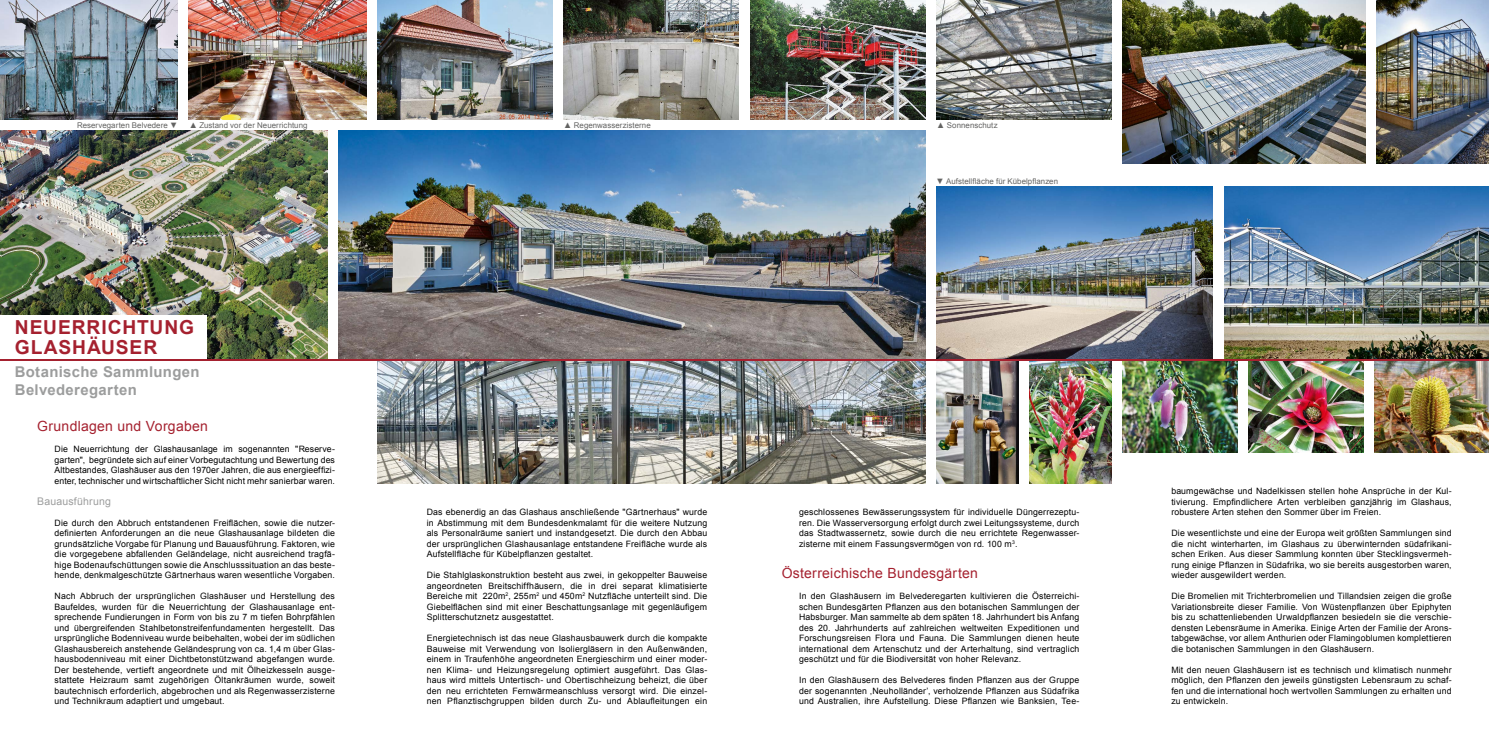
<style>
.page{position:relative;width:1489px;height:745px;background:#fff}
.page>*{position:absolute;margin:0;border:0;box-sizing:border-box;transform-origin:0 0}
.t1{font:700 19.25px "Arial";letter-spacing:.045em;color:#a5212f}
.t2{font:700 14.88px/17.8px "Arial";letter-spacing:.025em;color:#9c9d9d}
.Unterkapitel{font:14px "Arial";letter-spacing:.02em;color:#a5212f}
.Zwischentitel{font:10.5px "Arial";letter-spacing:.02em;color:#9c9d9d}
.Fließtext{font:8.75px/10.5px "Arial";letter-spacing:.015em;color:#000;text-align:justify}
.Bildunterschriften{font:7.88px "Arial";letter-spacing:.005em;color:#636362}
</style>
<div class="page">
<img style="left:1373px;top:360px;width:115px;height:91px">
<img style="left:1122px;top:360px;width:114px;height:91px">
<img style="left:936px;top:186px;width:276px;height:173px">
<img style="left:936px;top:360px;width:82px;height:123px">
<img style="left:1122px;top:0;width:243px;height:164px">
<img style="left:936px;top:0;width:175px;height:119px">
<img style="left:378px;top:360px;width:547px;height:123px">
<img style="left:1029px;top:360px;width:82px;height:123px">
<img style="left:1248px;top:360px;width:114px;height:91px">
<img style="left:339px;top:130px;width:586px;height:229px">
<img style="left:0;top:130px;width:327px;height:229px">
<div style="left:0;top:315px;width:206px;height:44px;background:#fff"></div>
<img style="left:0;top:0;width:178px;height:119px">
<img style="left:750px;top:0;width:175px;height:119px">
<img style="left:564px;top:0;width:175px;height:119px">
<img style="left:189px;top:0;width:177px;height:119px">
<img style="left:378px;top:0;width:174px;height:119px">
<img style="left:1376px;top:0;width:112px;height:164px">
<img style="left:1224px;top:186px;width:264px;height:173px">
<hr style="left:0;top:359px;width:1488px;height:1px;background:#a5212f">
<p class="Bildunterschriften" style="left:77px;top:120px;width:102px">Reservegarten Belvedere ▼</p>
<p class="Bildunterschriften" style="left:189px;top:120px;width:120px">▲ Zustand vor der Neuerrichtung</p>
<p class="Bildunterschriften" style="left:564px;top:120px;width:88px">▲ Regenwasserzisterne</p>
<p class="Bildunterschriften" style="left:936px;top:120px;width:62px">▲ Sonnenschutz</p>
<p class="t1" style="left:15px;top:314px;width:181px">NEUERRICHTUNG</p>
<p class="t1" style="left:15px;top:334px;width:144px">GLASHÄUSER</p>
<p class="t2" style="left:15px;top:363px;width:186px">Botanische Sammlungen<br>Belvederegarten</p>
<p class="Unterkapitel" style="left:37px;top:416px;width:172px">Grundlagen und Vorgaben</p>
<p class="Fließtext" style="left:55px;top:443px;width:282px">Die Neuerrichtung der Glashausanlage im sogenannten "Reserve&shy;garten", begründete sich auf einer Vorbegutachtung und Bewertung des Altbestandes, Glashäuser aus den 1970er Jahren, die aus energieeffizi&shy;enter, technischer und wirtschaftlicher Sicht nicht mehr sanierbar waren.</p>
<p class="Zwischentitel" style="left:37px;top:493px;width:75px">Bauausführung</p>
<p class="Fließtext" style="left:55px;top:517px;width:282px">Die durch den Abbruch entstandenen Freiflächen, sowie die nutzer&shy;definierten Anforderungen an die neue Glashausanlage bildeten die grundsätzliche Vorgabe für Planung und Bauausführung. Faktoren, wie die vorgegebene abfallenden Geländelage, nicht ausreichend tragfä&shy;hige Bodenaufschüttungen sowie die Anschlusssituation an das beste&shy;hende, denkmalgeschützte Gärtnerhaus waren wesentliche Vorgaben.</p>
<p class="Fließtext" style="left:55px;top:590px;width:282px">Nach Abbruch der ursprünglichen Glashäuser und Herstellung des Baufeldes, wurden für die Neuerrichtung der Glashausanlage ent&shy;sprechende Fundierungen in Form von bis zu 7 m tiefen Bohrpfählen und übergreifenden Stahlbetonstreifenfundamenten hergestellt. Das ursprüngliche Bodenniveau wurde beibehalten, wobei der im südlichen Glashausbereich anstehende Geländesprung von ca. 1,4 m über Glas&shy;hausbodenniveau mit einer Dichtbetonstützwand abgefangen wurde.<br>Der bestehende, vertieft angeordnete und mit Ölheizkesseln ausge&shy;stattete Heizraum samt zugehörigen Öltankräumen wurde, soweit bautechnisch erforderlich, abgebrochen und als Regenwasserzisterne und Technikraum adaptiert und umgebaut.</p>
<p class="Bildunterschriften" style="left:936px;top:176px;width:123px">▼ Aufstellfläche für Kübelpflanzen</p>
<p class="Fließtext" style="left:427px;top:506px;width:282px">Das ebenerdig an das Glashaus anschließende "Gärtnerhaus" wurde in Abstimmung mit dem Bundesdenkmalamt für die weitere Nutzung als Personalräume saniert und instandgesetzt. Die durch den Abbau der ursprünglichen Glashausanlage entstandene Freifläche wurde als Aufstellfläche für Kübelpflanzen gestaltet.</p>
<p class="Fließtext" style="left:427px;top:569px;width:282px">Die Stahlglaskonstruktion besteht aus zwei, in gekoppelter Bauweise angeordneten Breitschiffhäusern, die in drei separat klimatisierte Bereiche mit 220m<sup>2</sup>, 255m<sup>2</sup> und 450m<sup>2</sup> Nutzfläche unterteilt sind. Die Giebelflächen sind mit einer Beschattungsanlage mit gegenläufigem Splitterschutznetz ausgestattet.</p>
<p class="Fließtext" style="left:427px;top:632px;width:282px">Energietechnisch ist das neue Glashausbauwerk durch die kompakte Bauweise mit Verwendung von Isoliergläsern in den Außenwänden, einem in Traufenhöhe angeordneten Energieschirm und einer moder&shy;nen Klima- und Heizungsregelung optimiert ausgeführt. Das Glas&shy;haus wird mittels Untertisch- und Obertischheizung beheizt, die über den neu errichteten Fernwärmeanschluss versorgt wird. Die einzel&shy;nen Pflanztischgruppen bilden durch Zu- und Ablaufleitungen ein</p>
<p class="Fließtext" style="left:799px;top:506px;width:282px">geschlossenes Bewässerungssystem für individuelle Düngerrezeptu&shy;ren. Die Wasserversorgung erfolgt durch zwei Leitungssysteme, durch das Stadtwassernetz, sowie durch die neu errichtete Regenwasser&shy;zisterne mit einem Fassungsvermögen von rd. 100 m<sup>3</sup>.</p>
<p class="Unterkapitel" style="left:781px;top:563px;width:198px">Österreichische Bundesgärten</p>
<p class="Fließtext" style="left:799px;top:590px;width:282px">In den Glashäusern im Belvederegarten kultivieren die Österreichi&shy;schen Bundesgärten Pflanzen aus den botanischen Sammlungen der Habsburger. Man sammelte ab dem späten 18. Jahrhundert bis Anfang des 20. Jahrhunderts auf zahlreichen weltweiten Expeditionen und Forschungsreisen Flora und Fauna. Die Sammlungen dienen heute international dem Artenschutz und der Arterhaltung, sind vertraglich geschützt und für die Biodiversität von hoher Relevanz.</p>
<p class="Fließtext" style="left:799px;top:674px;width:282px">In den Glashäusern des Belvederes finden Pflanzen aus der Gruppe der sogenannten ‚Neuholländer’, verholzende Pflanzen aus Südafrika und Australien, ihre Aufstellung. Diese Pflanzen wie Banksien, Tee-</p>
<p class="Fließtext" style="left:1171px;top:485px;width:282px">baumgewächse und Nadelkissen stellen hohe Ansprüche in der Kul&shy;tivierung. Empfindlichere Arten verbleiben ganzjährig im Glashaus, robustere Arten stehen den Sommer über im Freien.</p>
<p class="Fließtext" style="left:1171px;top:527px;width:282px">Die wesentlichste und eine der Europa weit größten Sammlungen sind die nicht winterharten, im Glashaus zu überwinternden südafrikani&shy;schen Eriken. Aus dieser Sammlung konnten über Stecklingsvermeh&shy;rung einige Pflanzen in Südafrika, wo sie bereits ausgestorben waren, wieder ausgewildert werden.</p>
<p class="Fließtext" style="left:1171px;top:590px;width:282px">Die Bromelien mit Trichterbromelien und Tillandsien zeigen die große Variationsbreite dieser Familie. Von Wüstenpflanzen über Epiphyten bis zu schattenliebenden Urwaldpflanzen besiedeln sie die verschie&shy;densten Lebensräume in Amerika. Einige Arten der Familie der Arons&shy;tabgewächse, vor allem Anthurien oder Flamingoblumen komplettieren die botanischen Sammlungen in den Glashäusern.</p>
<p class="Fließtext" style="left:1171px;top:664px;width:282px">Mit den neuen Glashäusern ist es technisch und klimatisch nunmehr möglich, den Pflanzen den jeweils günstigsten Lebensraum zu schaf&shy;fen und die international hoch wertvollen Sammlungen zu erhalten und zu entwickeln.</p>
</div>
